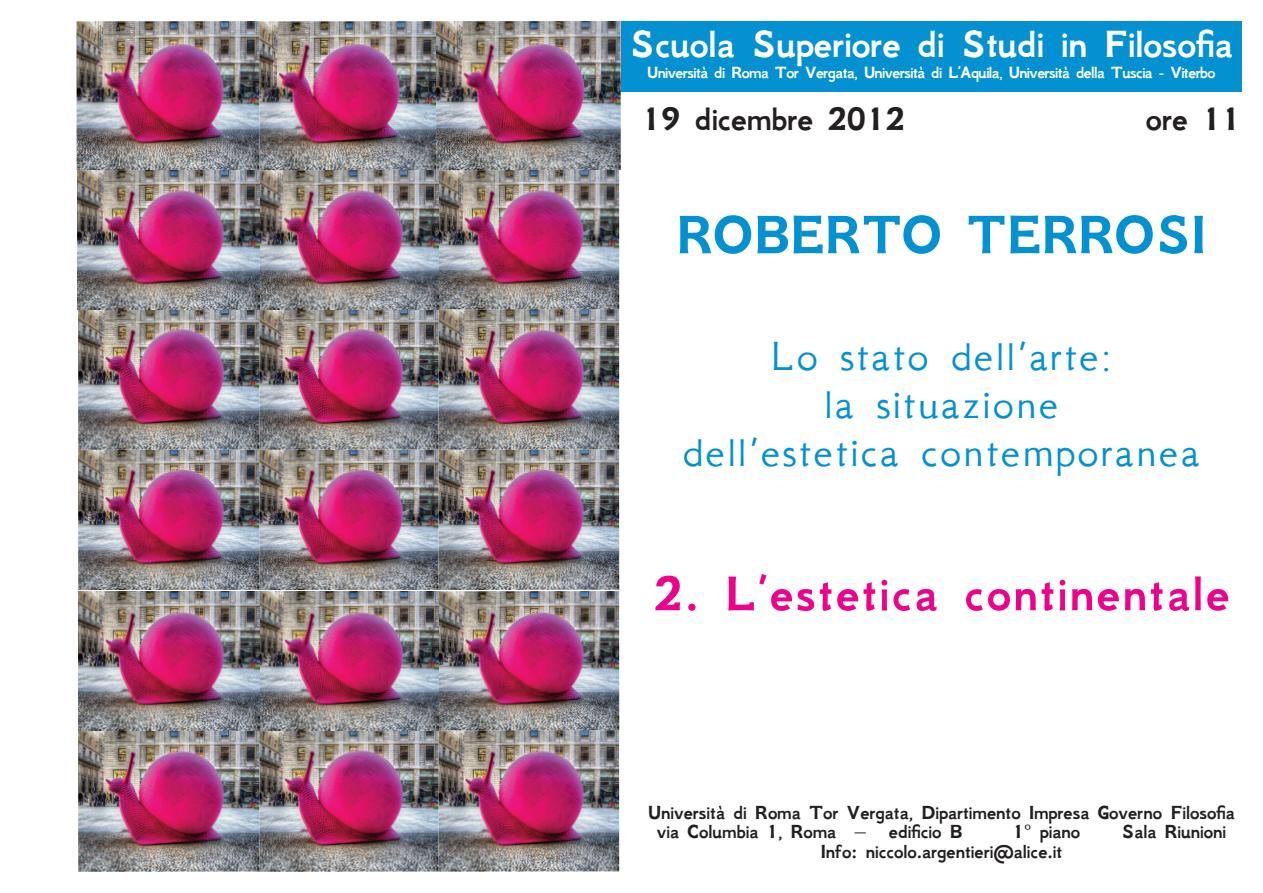
<style>
.page{position:relative;width:1263px;height:893px;background:#fff}
.page>*{position:absolute;margin:0;border:0;box-sizing:border-box;transform-origin:0 0}
.t1{font:700 60px "GFS Neohellenic";color:#0391d2}
.t2{font:700 54px "GFS Neohellenic";letter-spacing:.05em;color:#ed028c}
.t3{font:45px/48px "GFS Neohellenic";letter-spacing:.05em;color:#0391d2;text-align:center}
.t4{font:700 42px "GFS Neohellenic";color:#fff}
.t5{font:700 36px "GFS Neohellenic";color:#231f20}
.t6{font:700 21px/19.5px "GFS Neohellenic";color:#231f20}
.t7{font:700 18px "GFS Neohellenic";letter-spacing:-.03em;color:#fff}
</style>
<div class="page">
<div style="left:621px;top:21px;width:621px;height:71px;background:#0391d2"></div>
<img style="left:438px;top:730px;width:181px;height:142px">
<img style="left:438px;top:450px;width:181px;height:140px">
<img style="left:439px;top:309px;width:180px;height:141px">
<img style="left:439px;top:170px;width:180px;height:139px">
<img style="left:436px;top:21px;width:185px;height:149px">
<img style="left:439px;top:591px;width:180px;height:139px">
<img style="left:259px;top:730px;width:179px;height:142px">
<img style="left:259px;top:450px;width:179px;height:140px">
<img style="left:259px;top:309px;width:180px;height:141px">
<img style="left:259px;top:169px;width:180px;height:140px">
<img style="left:259px;top:21px;width:177px;height:149px">
<img style="left:259px;top:591px;width:180px;height:139px">
<img style="left:78px;top:730px;width:181px;height:142px">
<img style="left:78px;top:450px;width:181px;height:140px">
<img style="left:77px;top:309px;width:182px;height:141px">
<img style="left:77px;top:170px;width:182px;height:139px">
<img style="left:76px;top:21px;width:183px;height:149px">
<img style="left:78px;top:591px;width:181px;height:139px">
<h3 class="t4" style="left:630px;top:20px;width:604px">Scuola Superiore di Studi in Filosofia</h3>
<p class="t7" style="left:647px;top:62px;width:570px">Università di Roma Tor Vergata, Università di L’Aquila, Università della Tuscia - Viterbo</p>
<h3 class="t5" style="left:642px;top:99px;width:264px">19 dicembre 2012</h3>
<h3 class="t5" style="left:1146px;top:99px;width:96px">ore 11</h3>
<h1 class="t1" style="left:677px;top:201px;width:530px">ROBERTO TERROSI</h1>
<h3 class="t3" style="left:683px;top:332px;width:519px">Lo stato dell’arte:<br>la situazione<br>dell’estetica contemporanea</h3>
<h2 class="t2" style="left:653px;top:563px;width:578px">2. L’estetica continentale</h2>
<p class="t6" style="left:657px;top:803px;width:579px;text-indent:-9px">Università di Roma Tor Vergata, Dipartimento Impresa Governo Filosofia via Columbia 1, Roma – edificio B</p>
<p class="t6" style="left:1013px;top:822px;width:69px">1° piano</p>
<p class="t6" style="left:1122px;top:822px;width:106px">Sala Riunioni</p>
<p class="t6" style="left:821px;top:842px;width:243px">Info: niccolo.argentieri@alice.it</p>
</div>
